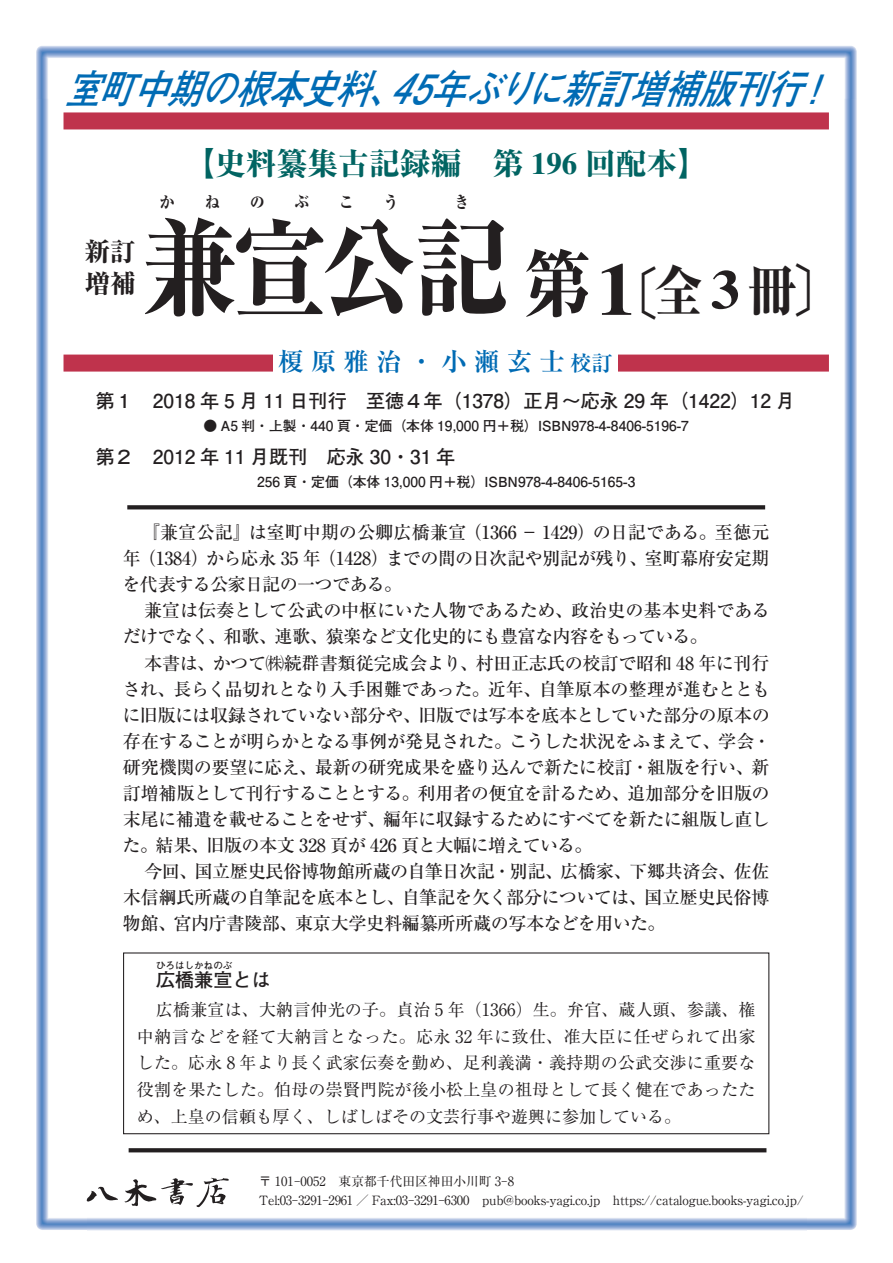
<style>
.page{position:relative;width:893px;height:1263px;background:#fff}
.page>*{position:absolute;margin:0;border:0;box-sizing:border-box;transform-origin:0 0}
.t1{font:800 106.35px "Ryumin Pro";color:#231f20;scale:.9 1}
.t2{font:800 55.35px "Ryumin Pro";color:#231f20;scale:.9 1}
.t3{font:italic 700 40.35px "Futo Go B101 Pro";color:#006bb4;scale:.86 1}
.t4{font:800 30.9px "Ryumin Pro";color:#016462}
.t5{font:700 25.5px "Ryumin Pro";letter-spacing:.28em;color:#006bb4}
.t6{font:800 25.5px/32px "Ryumin Pro";color:#231f20}
.t7{font:700 19.2px "Futo Go B101 Pro";color:#231f20}
.t8{font:700 19.2px "Futo Go B101 Pr 6";color:#231f20}
.t9{font:500 18px/26.1px "Ryumin Pro";letter-spacing:-.025em;color:#231f20;text-align:justify}
.t10{font:16.95px/26.5px "Ryumin Pro";color:#231f20;text-align:justify}
.t11{font:800 15.9px "Ryumin Pro";color:#231f20;scale:.92 1}
.t12{font:700 13.8px "Futo Go B101 Pro";color:#231f20}
.t13{font:12.75px/19.2px "Ryumin Pro";letter-spacing:-.015em;color:#231f20}
.t14{font:700 9.6px "Futo Go B101 Pr 6";color:#231f20}
.s1{font-family:"Times";font-weight:700}
.s2{font-size:74.4px}
.s3{font-family:"Times";font-weight:700;font-size:74.4px}
.s4{font-size:21.3px}
</style>
<div class="page">
<img style="left:36px;top:46px;width:821px;height:53px">
<img style="left:36px;top:99px;width:52px;height:1131px">
<img style="left:805px;top:99px;width:52px;height:1131px">
<img style="left:87px;top:1217px;width:719px;height:13px">
<img style="left:85px;top:1176px;width:144px;height:31px">
<div style="left:64px;top:112px;width:765px;height:17px;background:#bf334c"></div>
<div style="left:64px;top:355px;width:765px;height:17px;background:#bf334c"></div>
<svg style="left:127px;top:505px;width:638px;height:4px;background:#2e2b2c"></svg>
<svg style="left:129px;top:1148px;width:637px;height:4px;background:#2c2829"></svg>
<div style="left:273px;top:349px;width:345px;height:25px;background:#fff"></div>
<div style="left:123px;top:952px;width:646px;height:182px;border:1px solid #231f20"></div>
<h3 class="t3" style="left:65px;top:57px;width:913px">室町中期の根本史料、45年ぶりに新訂増補版刊行！</h3>
<h3 class="t6" style="left:85px;top:234px;width:53px">新訂増補</h3>
<h3 class="t4" style="left:184px;top:140px;width:526px">【史料纂集古記録編　第 <span class="s1">196</span> 回配本】</h3>
<h1 class="t1" style="left:142px;top:184px;width:410px">兼宣公記</h1>
<p class="t11" style="left:160px;top:189px;width:17px">か</p>
<p class="t11" style="left:205px;top:189px;width:17px">ね</p>
<p class="t11" style="left:250px;top:189px;width:17px">の</p>
<p class="t11" style="left:295px;top:189px;width:17px">ぶ</p>
<p class="t11" style="left:339px;top:189px;width:17px">こ</p>
<p class="t11" style="left:384px;top:189px;width:17px">う</p>
<p class="t11" style="left:454px;top:189px;width:17px">き</p>
<h2 class="t2" style="left:523px;top:247px;width:356px"><span class="s2">第</span><span class="s3">1</span>〔全<span class="s1">3</span>冊〕</h2>
<h3 class="t5" style="left:278px;top:342px;width:336px">榎原雅治・小瀬玄士<span class="s4">校訂</span></h3>
<p class="t7" style="left:95px;top:386px;width:701px">第１　2018 年 5 月 11 日刊行　至徳４年（1378）正月～応永 29 年（1422）12 月</p>
<p class="t12" style="left:204px;top:415px;width:487px">● A5 判・上製・440 頁・定価（本体 19,000 円＋税）ISBN978-4-8406-5196-7</p>
<p class="t7" style="left:95px;top:441px;width:361px">第２　2012 年 11 月既刊　応永 30・31 年</p>
<p class="t12" style="left:257px;top:470px;width:380px">256 頁・定価（本体 13,000 円＋税）ISBN978-4-8406-5165-3</p>
<p class="t9" style="left:122px;top:518px;width:649px;text-indent:19px">『兼宣公記』は室町中期の公卿広橋兼宣（1366 － 1429）の日記である。至徳元年（1384）から応永 35 年（1428）までの間の日次記や別記が残り、室町幕府安定期を代表する公家日記の一つである。</p>
<p class="t9" style="left:123px;top:596px;width:649px;text-indent:21px">兼宣は伝奏として公武の中枢にいた人物であるため、政治史の基本史料であるだけでなく、和歌、連歌、猿楽など文化史的にも豊富な内容をもっている。</p>
<p class="t9" style="left:122px;top:648px;width:650px;text-indent:22px">本書は、かつて㈱続群書類従完成会より、村田正志氏の校訂で昭和 48 年に刊行され、長らく品切れとなり入手困難であった。近年、自筆原本の整理が進むとともに旧版には収録されていない部分や、旧版では写本を底本としていた部分の原本の存在することが明らかとなる事例が発見された。こうした状況をふまえて、学会・研究機関の要望に応え、最新の研究成果を盛り込んで新たに校訂・組版を行い、新訂増補版として刊行することとする。利用者の便宜を計るため、追加部分を旧版の末尾に補遺を載せることをせず、編年に収録するためにすべてを新たに組版し直した。結果、旧版の本文 328 頁が 426 頁と大幅に増えている。</p>
<p class="t9" style="left:123px;top:857px;width:648px;text-indent:21px">今回、国立歴史民俗博物館所蔵の自筆日次記・別記、広橋家、下郷共済会、佐佐木信綱氏所蔵の自筆記を底本とし、自筆記を欠く部分については、国立歴史民俗博物館、宮内庁書陵部、東京大学史料編纂所所蔵の写本などを用いた。</p>
<p class="t8" style="left:156px;top:965px;width:116px">広橋兼宣とは</p>
<p class="t14" style="left:156px;top:958px;width:78px">ひろはしかねのぶ</p>
<p class="t10" style="left:137px;top:995px;width:620px;text-indent:19px">広橋兼宣は、大納言仲光の子。貞治 5 年（1366）生。弁官、蔵人頭、参議、権中納言などを経て大納言となった。応永 32 年に致仕、准大臣に任ぜられて出家した。応永 8 年より長く武家伝奏を勤め、足利義満・義持期の公武交渉に重要な役割を果たした。伯母の崇賢門院が後小松上皇の祖母として長く健在であったため、上皇の信頼も厚く、しばしばその文芸行事や遊興に参加している。</p>
<p class="t13" style="left:259px;top:1171px;width:546px">〒 101-0052　東京都千代田区神田小川町 3-8<br>Tel:03-3291-2961 ／ Fax:03-3291-6300　pub@books-yagi.co.jp　https://catalogue.books-yagi.co.jp/</p>
</div>
